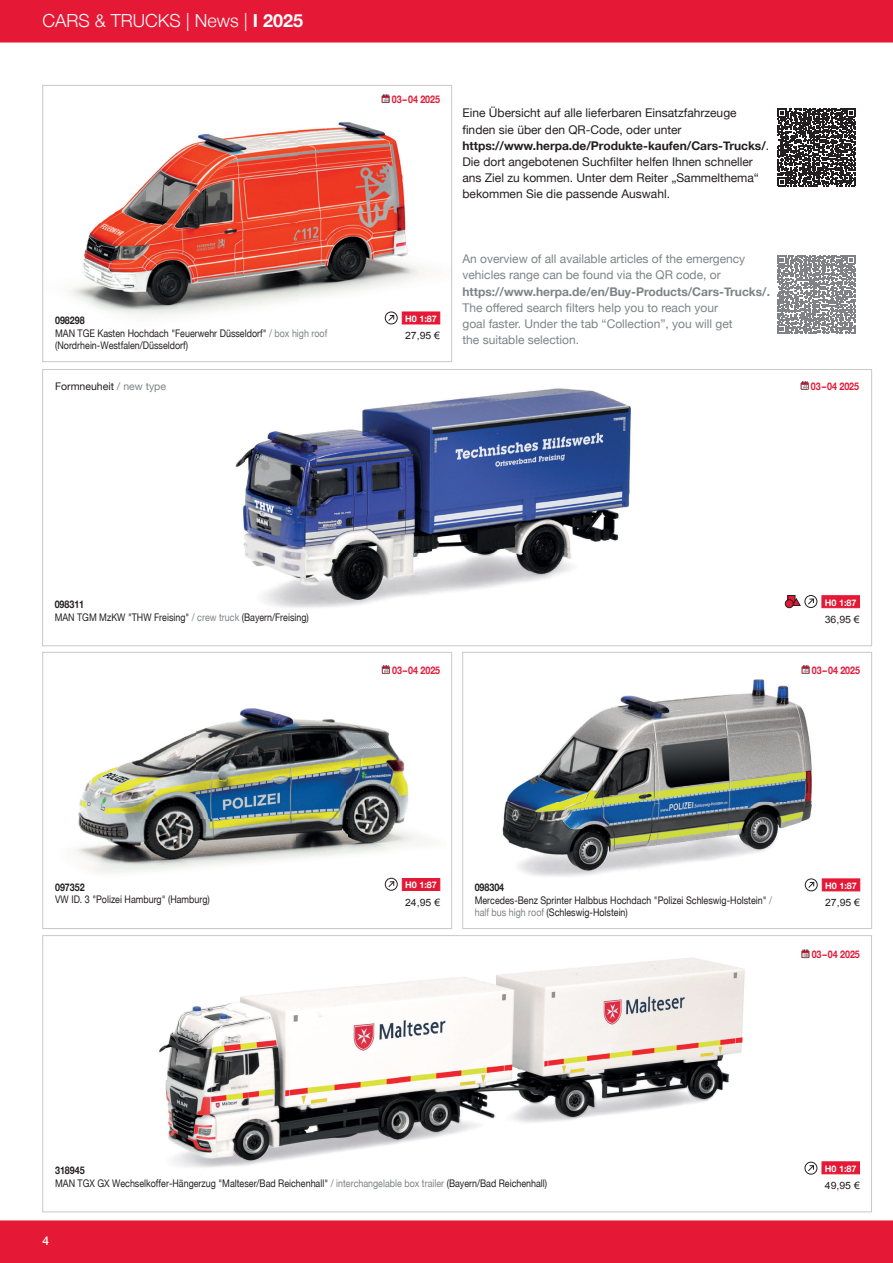
<style>
.page{position:relative;width:893px;height:1263px;background:#fff}
.page>*{position:absolute;margin:0;border:0;box-sizing:border-box;transform-origin:0 0}
.t1{font:300 18px "Helvetica Neue";color:#fff}
.t2{font:12px/16.2px "Helvetica Neue";color:#231f20}
.t3{font:12px/16.2px "Helvetica Neue";color:#808285}
.t4{font:700 12px "Helvetica Neue";color:#808285}
.t5{font:500 12px "Helvetica Neue";color:#fff}
.t6{font:10.5px/12.6px "Helvetica Neue";color:#231f20;scale:.85 1}
.t7{font:700 10.5px "Helvetica Neue";letter-spacing:-.005em;color:#e51836;scale:.85 1}
.t8{font:700 10.5px "Helvetica Neue";letter-spacing:-.005em;color:#231f20;scale:.85 1}
.t9{font:10.5px "Helvetica Neue";color:#231f20}
.t10{font:10.05px "Arial";color:#231f20;scale:1.04 1}
.t11{font:700 9px "Helvetica Neue";color:#fff}
.s1{font-weight:700}
.s2{color:#808285}
</style>
<div class="page">
<img style="left:158px;top:950px;width:660px;height:225px">
<img style="left:76px;top:667px;width:365px;height:224px">
<div style="left:43px;top:652px;width:409px;height:277px;border:1px solid #c7c8ca"></div>
<img style="left:235px;top:388px;width:396px;height:220px">
<img style="left:71px;top:95px;width:370px;height:230px">
<div style="left:42px;top:85px;width:410px;height:277px;border:1px solid #c7c8ca"></div>
<img style="left:502px;top:666px;width:336px;height:226px">
<div style="left:462px;top:652px;width:410px;height:277px;border:1px solid #c7c8ca"></div>
<svg style="left:801px;top:949px;width:8px;height:9px"></svg>
<svg style="left:382px;top:665px;width:8px;height:9px"></svg>
<svg style="left:802px;top:665px;width:8px;height:9px"></svg>
<svg style="left:801px;top:381px;width:8px;height:9px"></svg>
<svg style="left:382px;top:94px;width:8px;height:9px"></svg>
<div style="left:822px;top:1161px;width:38px;height:13px;background:#e51836;border:1px solid #e51836"></div>
<div style="left:805px;top:1162px;width:12px;height:12px;border:1px solid #231f20;border-radius:50%"></div>
<svg style="left:807px;top:1164px;width:8px;height:8px"></svg>
<div style="left:402px;top:878px;width:38px;height:13px;background:#e51836;border:1px solid #e51836"></div>
<div style="left:821px;top:595px;width:39px;height:13px;background:#e51836;border:1px solid #e51836"></div>
<div style="left:402px;top:312px;width:38px;height:12px;background:#e51836;border:1px solid #e51836"></div>
<div style="left:822px;top:878px;width:38px;height:13px;background:#e51836;border:1px solid #e51836"></div>
<div style="left:788px;top:595px;width:7px;height:8px;background:#e51836"></div>
<div style="left:787px;top:595px;width:8px;height:8px;border:1px solid #231f20"></div>
<svg style="left:793px;top:598px;width:8px;height:8px"></svg>
<div style="left:785px;top:600px;width:8px;height:8px;background:#e51836;border-radius:50%"></div>
<div style="left:785px;top:599px;width:9px;height:9px;border:1px solid #231f20;border-radius:50%"></div>
<div style="left:0;top:0;width:893px;height:43px;background:#e51836"></div>
<div style="left:0;top:1220px;width:893px;height:43px;background:#e51836"></div>
<div style="left:804px;top:595px;width:13px;height:13px;border:1px solid #231f20;border-radius:50%"></div>
<svg style="left:808px;top:598px;width:7px;height:7px"></svg>
<svg style="left:385px;top:878px;width:12px;height:12px"></svg>
<div style="left:385px;top:878px;width:13px;height:13px;border:1px solid #231f20;border-radius:50%"></div>
<svg style="left:388px;top:881px;width:7px;height:7px"></svg>
<svg style="left:805px;top:879px;width:12px;height:12px"></svg>
<div style="left:805px;top:878px;width:13px;height:13px;border:1px solid #231f20;border-radius:50%"></div>
<svg style="left:808px;top:881px;width:7px;height:7px"></svg>
<svg style="left:385px;top:312px;width:12px;height:12px"></svg>
<div style="left:385px;top:312px;width:13px;height:12px;border:1px solid #231f20;border-radius:50%"></div>
<svg style="left:388px;top:314px;width:7px;height:8px"></svg>
<svg style="left:777px;top:108px;width:79px;height:78px"></svg>
<svg style="left:777px;top:255px;width:79px;height:79px"></svg>
<h1 class="t1" style="left:43px;top:6px;width:262px">CARS &amp; TRUCKS | News | <span class="s1">I 2025</span></h1>
<p class="t7" style="left:392px;top:91px;width:58px">03–04 2025</p>
<p class="t8" style="left:55px;top:312px;width:36px">098298</p>
<p class="t11" style="left:405px;top:312px;width:33px">H0 1:87</p>
<p class="t6" style="left:55px;top:327px;width:322px">MAN TGE Kasten Hochdach "Feuerwehr Düsseldorf" <span class="s2">/ box high roof </span>(Nordrhein-Westfalen/Düsseldorf)</p>
<p class="t10" style="left:405px;top:329px;width:35px">27,95 €</p>
<p class="t9" style="left:55px;top:379px;width:113px">Formneuheit <span class="s2">/ new type</span></p>
<p class="t2" style="left:462px;top:106px;width:308px">Eine Übersicht auf alle lieferbaren Einsatzfahrzeuge finden sie über den QR-Code, oder unter <span class="s1">https://www.herpa.de/Produkte-kaufen/Cars-Trucks/</span>.<br>Die dort angebotenen Suchfilter helfen Ihnen schneller ans Ziel zu kommen. Unter dem Reiter „Sammelthema“ bekommen Sie die passende Auswahl.</p>
<p class="t3" style="left:462px;top:252px;width:284px">An overview of all available articles of the emergency vehicles range can be found via the QR code, or</p>
<p class="t4" style="left:462px;top:282px;width:309px">https://www.herpa.de/en/Buy-Products/Cars-Trucks/.</p>
<p class="t3" style="left:462px;top:300px;width:272px">The offered search filters help you to reach your goal faster. Under the tab “Collection”, you will get the suitable selection.</p>
<p class="t7" style="left:811px;top:378px;width:58px">03–04 2025</p>
<p class="t8" style="left:55px;top:596px;width:36px">098311</p>
<p class="t11" style="left:825px;top:595px;width:33px">H0 1:87</p>
<p class="t6" style="left:55px;top:610px;width:301px">MAN TGM MzKW "THW Freising" <span class="s2">/ crew truck</span> (Bayern/Freising)</p>
<p class="t10" style="left:825px;top:613px;width:35px">36,95 €</p>
<p class="t7" style="left:392px;top:662px;width:58px">03–04 2025</p>
<p class="t7" style="left:812px;top:662px;width:58px">03–04 2025</p>
<p class="t8" style="left:55px;top:879px;width:36px">097352</p>
<p class="t11" style="left:405px;top:878px;width:33px">H0 1:87</p>
<p class="t6" style="left:55px;top:893px;width:184px">VW ID. 3 "Polizei Hamburg" (Hamburg)</p>
<p class="t10" style="left:405px;top:896px;width:35px">24,95 €</p>
<p class="t8" style="left:475px;top:879px;width:36px">098304</p>
<p class="t11" style="left:825px;top:878px;width:33px">H0 1:87</p>
<p class="t6" style="left:475px;top:894px;width:351px">Mercedes-Benz Sprinter Halbbus Hochdach "Polizei Schleswig-Holstein" <span class="s2">/ half bus high roof</span> (Schleswig-Holstein)</p>
<p class="t10" style="left:825px;top:896px;width:35px">27,95 €</p>
<p class="t7" style="left:812px;top:946px;width:58px">03–04 2025</p>
<p class="t8" style="left:55px;top:1162px;width:36px">318945</p>
<p class="t11" style="left:825px;top:1161px;width:33px">H0 1:87</p>
<p class="t6" style="left:55px;top:1177px;width:580px">MAN TGX GX Wechselkoffer-Hängerzug "Malteser/Bad Reichenhall" <span class="s2">/ interchangelable box trailer</span> (Bayern/Bad Reichenhall)</p>
<p class="t10" style="left:825px;top:1179px;width:35px">49,95 €</p>
<p class="t5" style="left:43px;top:1231px;width:8px">4</p>
</div>
